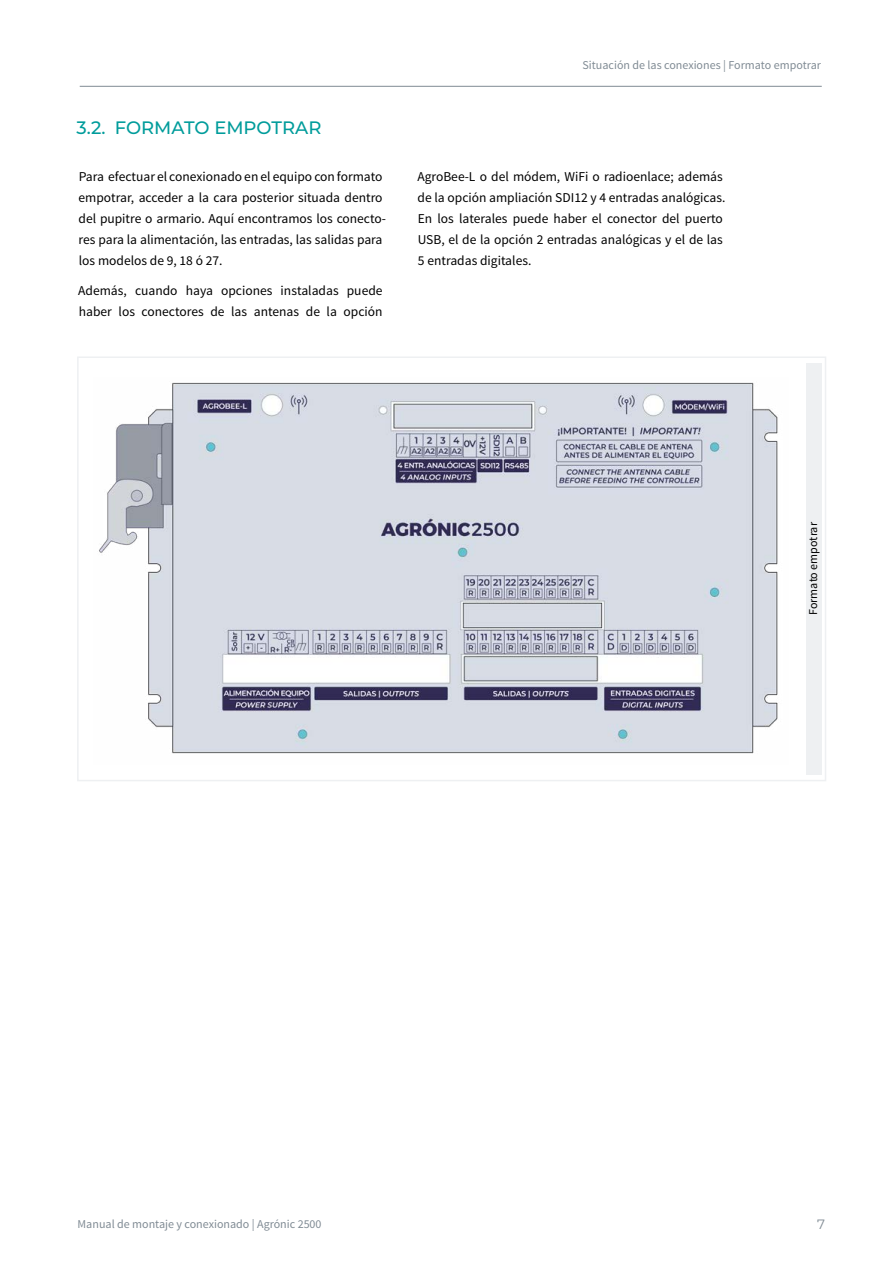
<style>
.page{position:relative;width:893px;height:1263px;background:#fff}
.page>*{position:absolute;margin:0;border:0;box-sizing:border-box;transform-origin:0 0}
.t1{font:500 18px "Montserrat";color:#009c9b}
.t2{font:13.5px/21px "Source Sans Pro";color:#000}
.t3{font:13.5px "Montserrat";color:#808b94}
.t4{font:12px "Source Sans Pro";color:#808b94}
.t5{font:12px "Source Sans Pro";color:#000}
</style>
<div class="page">
<hr style="left:80px;top:86px;width:742px;height:1px;background:#808b94">
<div style="left:77px;top:356px;width:749px;height:425px;border:2px solid #eef0f2"></div>
<img style="left:99px;top:382px;width:679px;height:372px">
<div style="left:806px;top:363px;width:16px;height:412px;background:#eef0f2"></div>
<h1 class="t1" style="left:77px;top:115px;width:246px">3.2. FORMATO EMPOTRAR</h1>
<p class="t2" style="left:78px;top:167px;width:309px">Para efectuar el conexionado en el equipo con formato empotrar, acceder a la cara posterior situada dentro del pupitre o armario. Aquí encontramos los conecto&shy;res para la alimentación, las entradas, las salidas para los modelos de 9, 18 ó 27.</p>
<p class="t2" style="left:78px;top:280px;width:306px">Además, cuando haya opciones instaladas puede haber los conectores de las antenas de la opción</p>
<p class="t4" style="left:583px;top:57px;width:240px">Situación de las conexiones | Formato empotrar</p>
<p class="t2" style="left:417px;top:167px;width:310px">AgroBee-L o del módem, WiFi o radioenlace; además de la opción ampliación SDI12 y 4 entradas analógicas.<br>En los laterales puede haber el conector del puerto USB, el de la opción 2 entradas analógicas y el de las 5 entradas digitales.</p>
<p class="t5" style="left:806px;top:615px;width:94px;rotate:-90deg">Formato empotrar</p>
<p class="t4" style="left:78px;top:1217px;width:245px">Manual de montaje y conexionado | Agrónic 2500</p>
<p class="t3" style="left:817px;top:1215px;width:9px">7</p>
</div>
